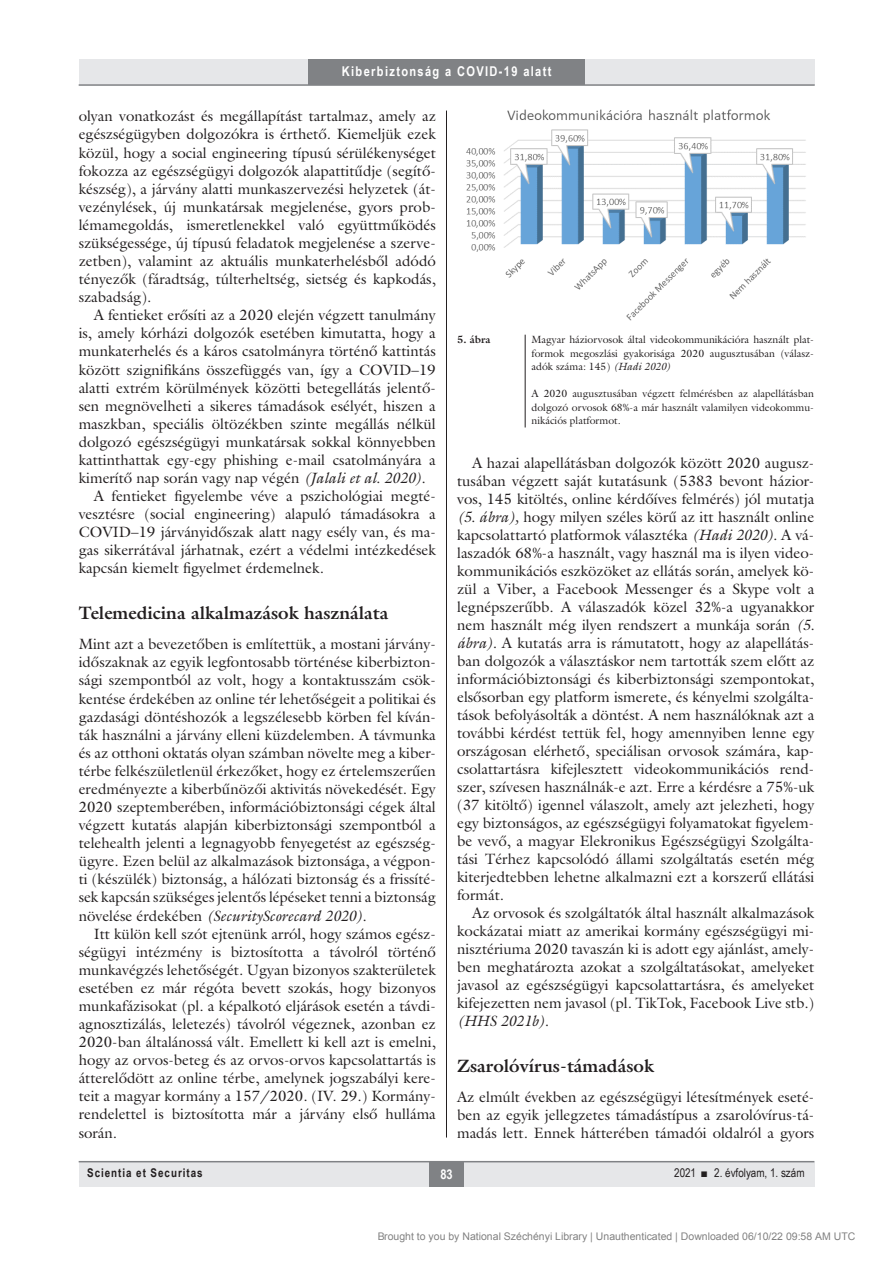
<style>
.page{position:relative;width:893px;height:1263px;background:#fff}
.page>*{position:absolute;margin:0;border:0;box-sizing:border-box;transform-origin:0 0}
.alcimbold{font:700 18px "Galliard Reg";color:#231f20}
.Body_Text{font:15px/18px "Galliard Reg";color:#231f20;text-align:justify}
.Body_tompa{font:15px/18.1px "Galliard Reg";color:#231f20;text-align:justify}
.t1{font:700 13.5px "Arial Narrow";letter-spacing:.1em;color:#fff}
.t2{font:12px "Arial Narrow";color:#231f20}
.t3{font:700 12px "Arial Narrow";letter-spacing:.08em;color:#231f20}
.kepalairas2{font:10.5px/13.5px "Galliard Reg";color:#231f20;text-align:justify}
.t4{font:10.5px "Arial";color:rgb(0 0 0/.5)}
.kepalairas1{font:700 10.5px "Galliard Reg";color:#231f20}
.s1{font-style:italic}
</style>
<div class="page">
<div style="left:79px;top:1161px;width:735px;height:25px;background:#e6e7e9"></div>
<div style="left:429px;top:1161px;width:34px;height:25px;background:#808285"></div>
<hr style="left:79px;top:1161px;width:735px;height:1px;background:#808285">
<div style="left:79px;top:60px;width:735px;height:25px;background:#e6e7e9"></div>
<div style="left:308px;top:60px;width:277px;height:25px;background:#808285"></div>
<hr style="left:79px;top:84px;width:736px;height:2px;background:#808285">
<hr style="left:446px;top:111px;width:1px;height:1026px;background:#231f20">
<hr style="left:525px;top:335px;width:1px;height:92px;background:#231f20">
<img style="left:466px;top:110px;width:340px;height:211px">
<p class="t1" style="left:342px;top:61px;width:211px">Kiberbiztonság a COVID-19 alatt</p>
<p class="Body_tompa" style="left:79px;top:107px;width:359px">olyan vonatkozást és megállapítást tartalmaz, amely az egészségügyben dolgozókra is érthető. Kiemeljük ezek közül, hogy a social engineering típusú sérülékenységet fokozza az egészségügyi dolgozók alapattitűdje (segítő&shy;készség), a járvány alatti munkaszervezési helyzetek (át&shy;vezénylések, új munkatársak megjelenése, gyors prob&shy;lémamegoldás, ismeretlenekkel való együttműködés szükségessége, új típusú feladatok megjelenése a szerve&shy;zetben), valamint az aktuális munkaterhelésből adódó tényezők (fáradtság, túlterheltség, sietség és kapkodás, szabadság).</p>
<p class="Body_Text" style="left:79px;top:306px;width:359px;text-indent:15px">A fentieket erősíti az a 2020 elején végzett tanulmány is, amely kórházi dolgozók esetében kimutatta, hogy a munkaterhelés és a káros csatolmányra történő kattintás között szignifikáns összefüggés van, így a COVID–19 alatti extrém körülmények közötti betegellátás jelentő&shy;sen megnövelheti a sikeres támadások esélyét, hiszen a maszkban, speciális öltözékben szinte megállás nélkül dolgozó egészségügyi munkatársak sokkal könnyebben kattinthattak egy-egy phishing e-mail csatolmányára a kimerítő nap során vagy nap végén <span class="s1">(Jalali et al. 2020).</span></p>
<p class="Body_Text" style="left:79px;top:487px;width:359px;text-indent:15px">A fentieket figyelembe véve a pszichológiai megté&shy;vesztésre (social engineering) alapuló támadásokra a COVID–19 járványidőszak alatt nagy esély van, és ma&shy;gas sikerrátával járhatnak, ezért a védelmi intézkedések kapcsán kiemelt figyelmet érdemelnek.</p>
<p class="alcimbold" style="left:79px;top:601px;width:311px">Telemedicina alkalmazások használata</p>
<p class="Body_tompa" style="left:79px;top:635px;width:359px">Mint azt a bevezetőben is említettük, a mostani járvány&shy;időszaknak az egyik legfontosabb történése kiberbizton&shy;sági szempontból az volt, hogy a kontaktusszám csök&shy;kentése érdekében az online tér lehetőségeit a politikai és gazdasági döntéshozók a legszélesebb körben fel kíván&shy;ták használni a járvány elleni küzdelemben. A távmunka és az otthoni oktatás olyan számban növelte meg a kiber&shy;térbe felkészületlenül érkezőket, hogy ez értelemszerűen eredményezte a kiberbűnözői aktivitás növekedését. Egy 2020 szeptemberében, információbiztonsági cégek által végzett kutatás alapján kiberbiztonsági szempontból a telehealth jelenti a legnagyobb fenyegetést az egészség&shy;ügyre. Ezen belül az alkalmazások biztonsága, a végpon&shy;ti (készülék) biztonság, a hálózati biztonság és a frissíté&shy;sek kapcsán szükséges jelentős lépéseket tenni a biztonság növelése érdekében <span class="s1">(SecurityScorecard 2020).</span></p>
<p class="Body_Text" style="left:79px;top:924px;width:359px;text-indent:15px">Itt külön kell szót ejtenünk arról, hogy számos egész&shy;ségügyi intézmény is biztosította a távolról történő munkavégzés lehetőségét. Ugyan bizonyos szakterületek esetében ez már régóta bevett szokás, hogy bizonyos munkafázisokat (pl. a képalkotó eljárások esetén a távdi&shy;agnosztizálás, leletezés) távolról végeznek, azonban ez 2020-ban általánossá vált. Emellett ki kell azt is emelni, hogy az orvos-beteg és az orvos-orvos kapcsolattartás is átterelődött az online térbe, amelynek jogszabályi kere&shy;teit a magyar kormány a 157/2020. (IV. 29.) Kormány&shy;rendelettel is biztosította már a járvány első hulláma során.</p>
<p class="kepalairas1" style="left:457px;top:333px;width:35px">5. ábra</p>
<p class="kepalairas2" style="left:531px;top:333px;width:284px">Magyar háziorvosok által videokommunikációra használt plat&shy;formok megoszlási gyakorisága 2020 augusztusában (válasz&shy;adók száma: 145) <span class="s1">(Hadi 2020)</span></p>
<p class="kepalairas2" style="left:531px;top:387px;width:284px">A 2020 augusztusában végzett felmérésben az alapellátásban dolgozó orvosok 68%-a már használt valamilyen videokommu&shy;nikációs platformot.</p>
<p class="Body_Text" style="left:457px;top:453px;width:359px;text-indent:15px">A hazai alapellátásban dolgozók között 2020 augusz&shy;tusában végzett saját kutatásunk (5383 bevont házior&shy;vos, 145 kitöltés, online kérdőíves felmérés) jól mutatja <span class="s1">(5. ábra),</span> hogy milyen széles körű az itt használt online kapcsolattartó platformok választéka <span class="s1">(Hadi 2020).</span> A vá&shy;laszadók 68%-a használt, vagy használ ma is ilyen video&shy;kommunikációs eszközöket az ellátás során, amelyek kö&shy;zül a Viber, a Facebook Messenger és a Skype volt a legnépszerűbb. A válaszadók közel 32%-a ugyanakkor nem használt még ilyen rendszert a munkája során <span class="s1">(5. ábra).</span> A kutatás arra is rámutatott, hogy az alapellátás&shy;ban dolgozók a választáskor nem tartották szem előtt az információbiztonsági és kiberbiztonsági szempontokat, elsősorban egy platform ismerete, és kényelmi szolgálta&shy;tások befolyásolták a döntést. A nem használóknak azt a további kérdést tettük fel, hogy amennyiben lenne egy országosan elérhető, speciálisan orvosok számára, kap&shy;csolattartásra kifejlesztett videokommunikációs rend&shy;szer, szívesen használnák-e azt. Erre a kérdésre a 75%-uk (37 kitöltő) igennel válaszolt, amely azt jelezheti, hogy egy biztonságos, az egészségügyi folyamatokat figyelem&shy;be vevő, a magyar Elekronikus Egészségügyi Szolgálta&shy;tási Térhez kapcsolódó állami szolgáltatás esetén még kiterjedtebben lehetne alkalmazni ezt a korszerű ellátási formát.</p>
<p class="Body_Text" style="left:457px;top:903px;width:359px;text-indent:15px">Az orvosok és szolgáltatók által használt alkalmazások kockázatai miatt az amerikai kormány egészségügyi mi&shy;nisztériuma 2020 tavaszán ki is adott egy ajánlást, amely&shy;ben meghatározta azokat a szolgáltatásokat, amelyeket javasol az egészségügyi kapcsolattartásra, és amelyeket kifejezetten nem javasol (pl. TikTok, Facebook Live stb.) <span class="s1">(HHS 2021b).</span></p>
<p class="alcimbold" style="left:457px;top:1054px;width:199px">Zsarolóvírus-támadások</p>
<p class="Body_tompa" style="left:457px;top:1087px;width:359px">Az elmúlt években az egészségügyi létesítmények eseté&shy;ben az egyik jellegzetes támadástípus a zsarolóvírus-tá&shy;madás lett. Ennek hátterében támadói oldalról a gyors</p>
<p class="t3" style="left:87px;top:1164px;width:117px">Scientia et Securitas</p>
<p class="t1" style="left:440px;top:1163px;width:14px">83</p>
<p class="t2" style="left:674px;top:1164px;width:132px">2021 ■ 2. évfolyam, 1. szám</p>
<p class="t4" style="left:377px;top:1231px;width:480px">Brought to you by National Széchényi Library | Unauthenticated | Downloaded 06/10/22 09:58 AM UTC</p>
</div>
